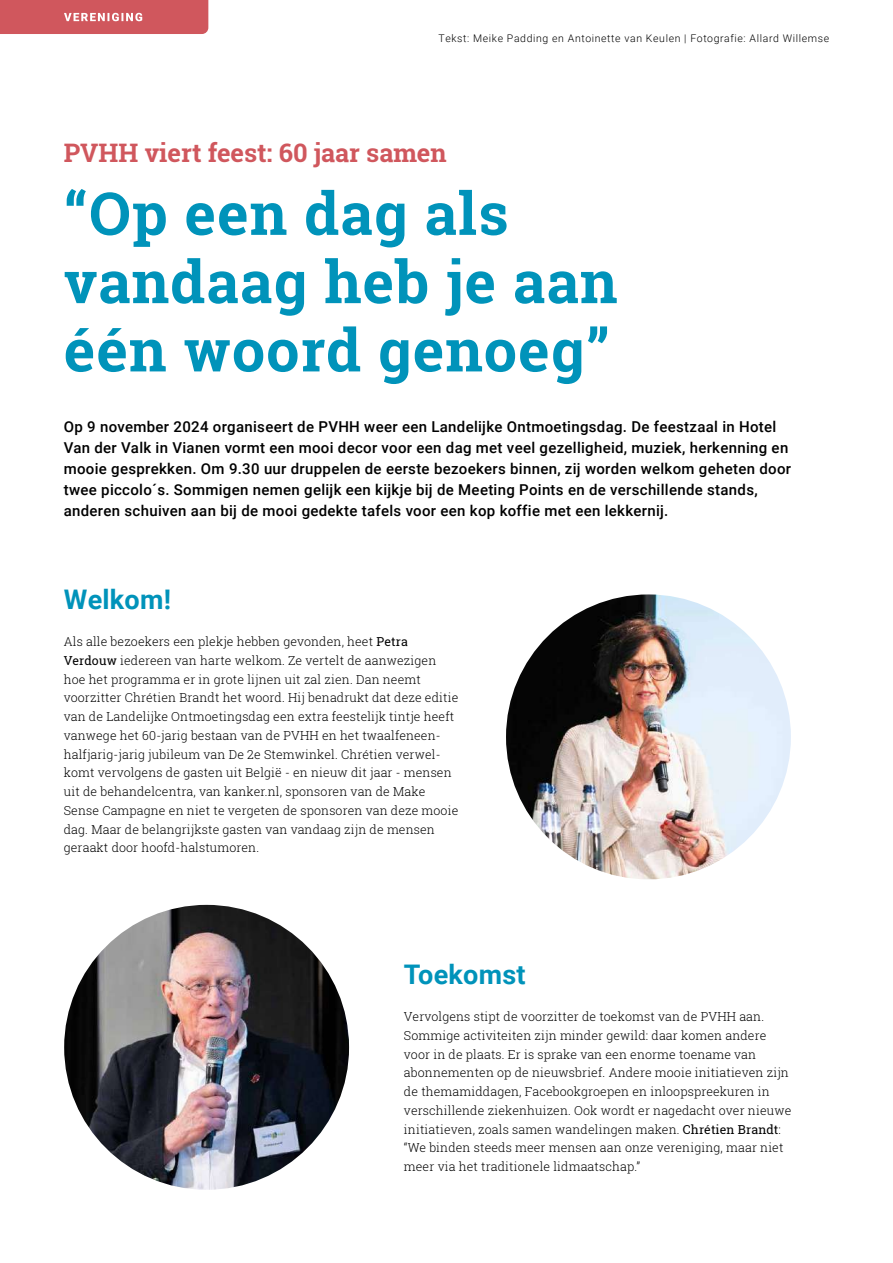
<style>
.page{position:relative;width:893px;height:1263px;background:#fff}
.page>*{position:absolute;margin:0;border:0;box-sizing:border-box;transform-origin:0 0}
.t1{font:700 59.1px/68.2px "Roboto Slab";letter-spacing:.02em;color:#0093ba}
.t2{font:700 27px "Roboto";letter-spacing:.01em;color:#0093ba}
.t3{font:700 25.5px "Roboto Slab";color:#d0575d}
.t4{font:500 15px/21px "Roboto";letter-spacing:.02em;color:#000}
.t5{font:300 12.3px/18.8px "Roboto Slab";letter-spacing:.01em;color:#000}
.t6{font:300 10.5px "Roboto";letter-spacing:.06em;color:#000}
.s1{font-weight:400}
</style>
<div class="page">
<svg style="left:0;top:0;width:208px;height:34px;background:#d25e64"></svg>
<img style="left:506px;top:594px;width:285px;height:285px;border-radius:142px">
<img style="left:64px;top:905px;width:285px;height:285px;border-radius:142px">
<p class="t6" style="left:438px;top:31px;width:392px">Tekst: Meike Padding en Antoinette van Keulen | Fotografie: Allard Willemse</p>
<h3 class="t3" style="left:64px;top:135px;width:384px">PVHH viert feest: 60 jaar samen</h3>
<h1 class="t1" style="left:64px;top:179px;width:555px">“Op een dag als vandaag heb je aan één woord genoeg”</h1>
<p class="t4" style="left:64px;top:415px;width:729px">Op 9 november 2024 organiseert de PVHH weer een Landelijke Ontmoetingsdag. De feestzaal in Hotel Van der Valk in Vianen vormt een mooi decor voor een dag met veel gezelligheid, muziek, herkenning en mooie gesprekken. Om 9.30 uur druppelen de eerste bezoekers binnen, zij worden welkom geheten door twee piccolo´s. Sommigen nemen gelijk een kijkje bij de Meeting Points en de verschillende stands, anderen schuiven aan bij de mooi gedekte tafels voor een kop koffie met een lekkernij.</p>
<h2 class="t2" style="left:64px;top:580px;width:109px">Welkom!</h2>
<p class="t5" style="left:64px;top:632px;width:396px">Als alle bezoekers een plekje hebben gevonden, heet <span class="s1">Petra Verdouw</span> iedereen van harte welkom. Ze vertelt de aanwezigen hoe het programma er in grote lijnen uit zal zien. Dan neemt voorzitter Chrétien Brandt het woord. Hij benadrukt dat deze editie van de Landelijke Ontmoetingsdag een extra feestelijk tintje heeft vanwege het 60-jarig bestaan van de PVHH en het twaalfeneen&shy;halfjarig-jarig jubileum van De 2e Stemwinkel. Chrétien verwel&shy;komt vervolgens de gasten uit België - en nieuw dit jaar - mensen uit de behandelcentra, van kanker.nl, sponsoren van de Make Sense Campagne en niet te vergeten de sponsoren van deze mooie dag. Maar de belangrijkste gasten van vandaag zijn de mensen geraakt door hoofd-halstumoren.</p>
<h2 class="t2" style="left:404px;top:955px;width:123px">Toekomst</h2>
<p class="t5" style="left:404px;top:1007px;width:389px">Vervolgens stipt de voorzitter de toekomst van de PVHH aan.<br>Sommige activiteiten zijn minder gewild: daar komen andere voor in de plaats. Er is sprake van een enorme toename van abonnementen op de nieuwsbrief. Andere mooie initiatieven zijn de themamiddagen, Facebookgroepen en inloopspreekuren in verschillende ziekenhuizen. Ook wordt er nagedacht over nieuwe initiatieven, zoals samen wandelingen maken. <span class="s1">Chrétien Brandt</span>: “We binden steeds meer mensen aan onze vereniging, maar niet meer via het traditionele lidmaatschap.”</p>
</div>
